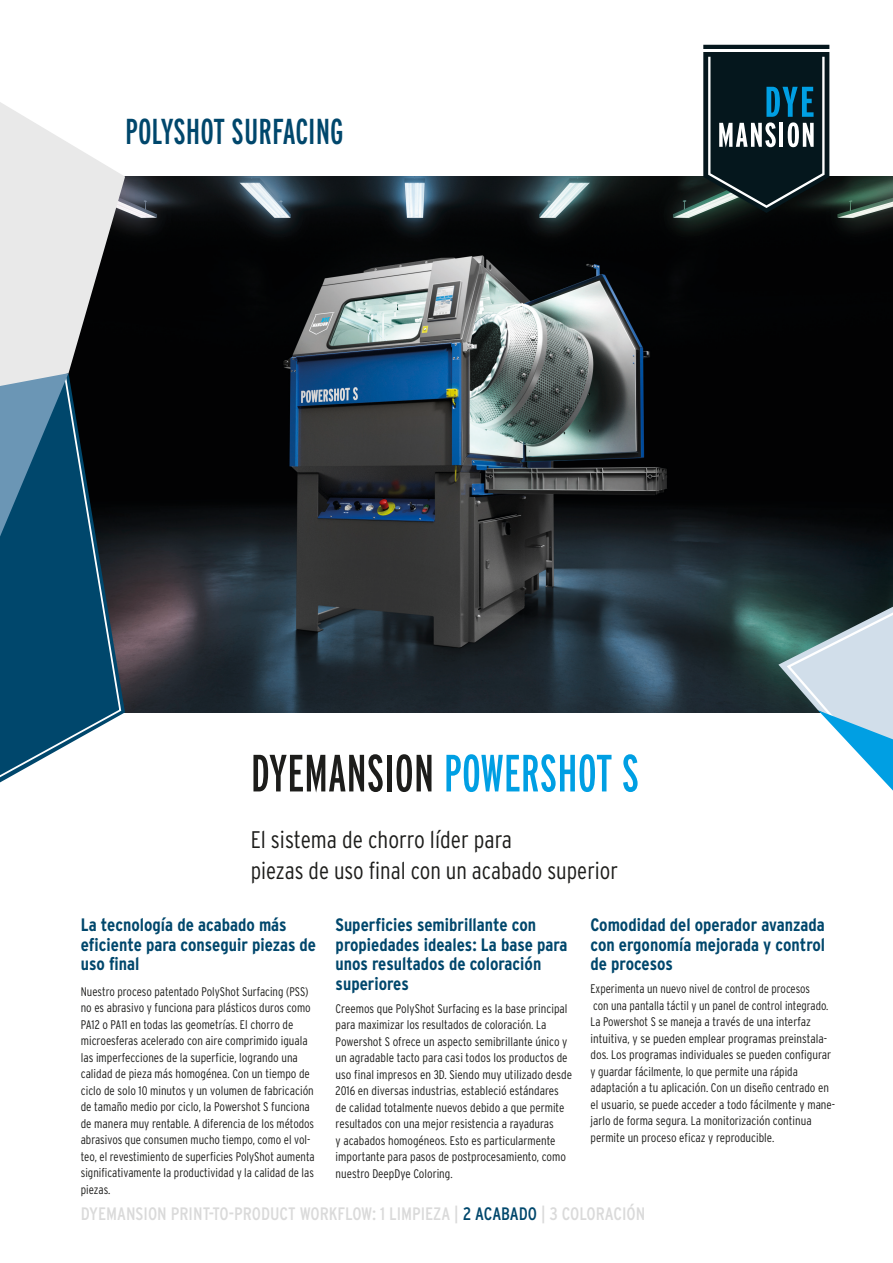
<style>
.page{position:relative;width:893px;height:1263px;background:#fff}
.page>*{position:absolute;margin:0;border:0;box-sizing:border-box;transform-origin:0 0}
.Titel_Headline{font:52.35px "Interstate Regular Comp";color:#1d1d1b}
.Titel_Headline__blau{font:36px "Interstate Regular Comp";color:#00476c}
.Subhead{font:300 condensed 24px/31.5px "Interstate";color:#1d1d1b}
.Subhead_2{font:700 condensed 18px/19.5px "Interstate";color:#00476c}
.t1{font:condensed 18px "Interstate";color:#dadada}
.Fließtext_ohne_Raste{font:300 condensed 12.45px/16.5px "Interstate";color:#1d1d1b}
.s1{color:#009fe3}
.s2{color:#00476c}
</style>
<div class="page">
<img style="left:125px;top:177px;width:768px;height:535px">
<svg style="left:703px;top:45px;width:126px;height:168px;background:#263a40"></svg>
<svg style="left:0;top:537px;width:122px;height:246px;background:#2c627f"></svg>
<svg style="left:0;top:102px;width:125px;height:435px;background:#8998a0"></svg>
<svg style="left:778px;top:601px;width:115px;height:190px"></svg>
<p class="Titel_Headline__blau" style="left:125px;top:112px;width:220px">POLYSHOT SURFACING</p>
<p class="Titel_Headline" style="left:251px;top:744px;width:390px">DYEMANSION <span class="s1">POWERSHOT S</span></p>
<p class="Subhead" style="left:251px;top:823px;width:369px">El sistema de chorro líder para<br>piezas de uso final con un acabado superior</p>
<p class="Subhead_2" style="left:81px;top:915px;width:237px">La tecnología de acabado más eficiente para conseguir piezas de uso final</p>
<p class="Fließtext_ohne_Raste" style="left:81px;top:983px;width:235px">Nuestro proceso patentado PolyShot Surfacing (PSS) no es abrasivo y funciona para plásticos duros como PA12 o PA11 en todas las geometrías. El chorro de microesferas acelerado con aire comprimido iguala las imperfecciones de la superficie, logrando una calidad de pieza más homogénea. Con un tiempo de ciclo de solo 10 minutos y un volumen de fabricación de tamaño medio por ciclo, la Powershot S funciona de manera muy rentable. A diferencia de los métodos abrasivos que consumen mucho tiempo, como el vol&shy;teo, el revestimiento de superficies PolyShot aumenta significativamente la productividad y la calidad de las piezas.</p>
<p class="Subhead_2" style="left:336px;top:915px;width:233px">Superficies semibrillante con propiedades ideales: La base para unos resultados de coloración superiores</p>
<p class="Fließtext_ohne_Raste" style="left:336px;top:1000px;width:238px">Creemos que PolyShot Surfacing es la base principal para maximizar los resultados de coloración. La Powershot S ofrece un aspecto semibrillante único y un agradable tacto para casi todos los productos de uso final impresos en 3D. Siendo muy utilizado desde 2016 en diversas industrias, estableció estándares de calidad totalmente nuevos debido a que permite resultados con una mejor resistencia a rayaduras<br>y acabados homogéneos. Esto es particularmente importante para pasos de postprocesamiento, como nuestro DeepDye Coloring.</p>
<p class="Subhead_2" style="left:590px;top:915px;width:236px;text-align:justify">Comodidad del operador avanzada con ergonomía mejorada y control de procesos</p>
<p class="Fließtext_ohne_Raste" style="left:590px;top:980px;width:246px">Experimenta un nuevo nivel de control de procesos<br>con una pantalla táctil y un panel de control integrado.<br>La Powershot S se maneja a través de una interfaz intuitiva, y se pueden emplear programas preinstala&shy;dos. Los programas individuales se pueden configurar y guardar fácilmente, lo que permite una rápida adaptación a tu aplicación. Con un diseño centrado en el usuario, se puede acceder a todo fácilmente y mane&shy;jarlo de forma segura. La monitorización continua permite un proceso eficaz y reproducible.</p>
<p class="t1" style="left:81px;top:1204px;width:566px">DYEMANSION PRINT-TO-PRODUCT WORKFLOW: 1 LIMPIEZA | <span class="s2">2 ACABADO</span> | 3 COLORACIÓN</p>
</div>
